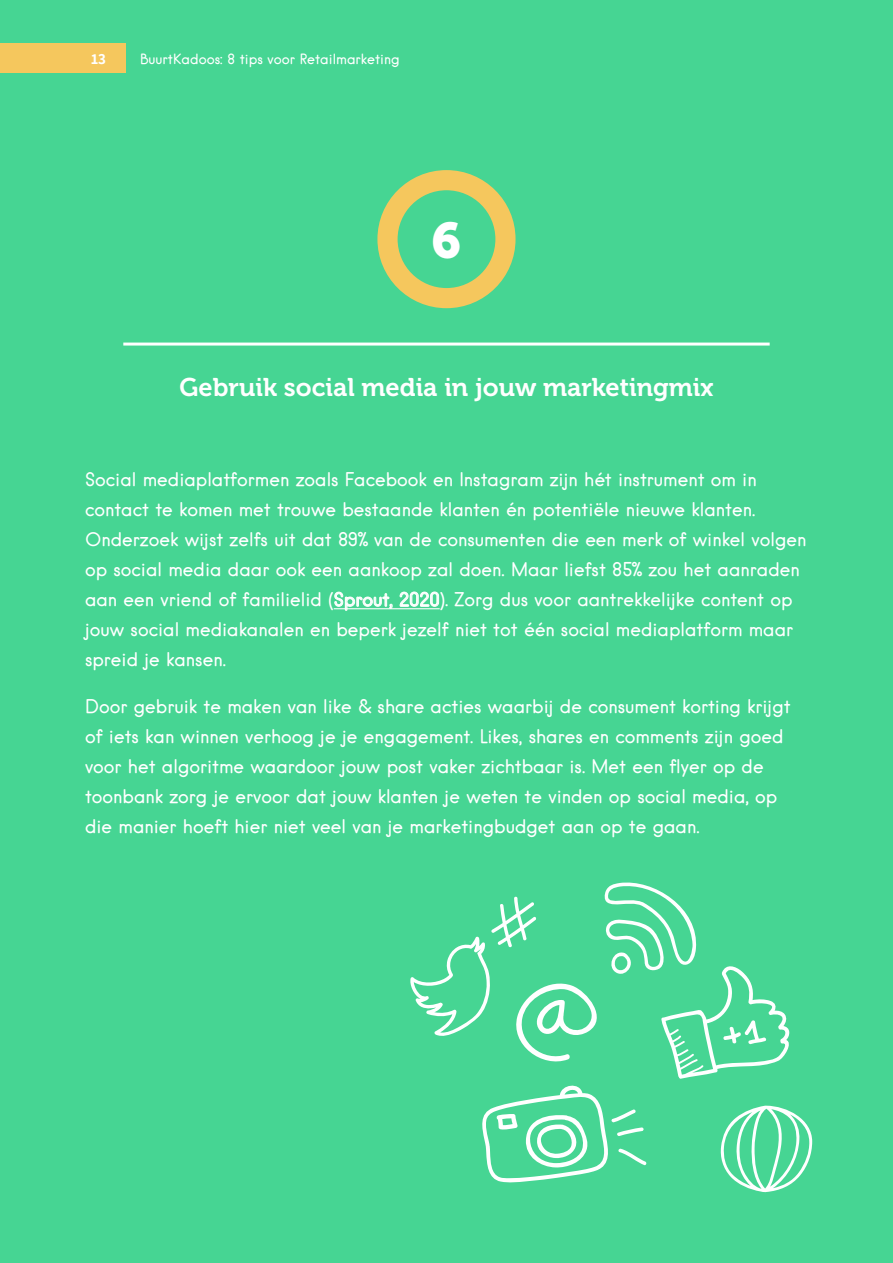
<style>
.page{position:relative;width:893px;height:1263px;background:#46d593}
.page>*{position:absolute;margin:0;border:0;box-sizing:border-box;transform-origin:0 0}
.t1{font:49.8px "Museo 900";color:#fff}
.t2{font:25.5px "Museo 700";color:#fff}
.t3{font:18px/30px "Hanken";color:#fff}
.t4{font:700 15px "Assistant";color:#fff}
.t5{font:13.5px "Hanken";color:#fff}
</style>
<div class="page">
<hr style="left:334px;top:608px;width:106px;height:1px;background:#fff">
<svg style="left:334px;top:591px;width:59px;height:20px"></svg>
<svg style="left:399px;top:591px;width:40px;height:16px"></svg>
<div style="left:377px;top:170px;width:138px;height:138px;border:20px solid #f5c75d;border-radius:50%"></div>
<hr style="left:123px;top:343px;width:647px;height:3px;background:#fff">
<div style="left:0;top:43px;width:125px;height:30px;background:#f5c75d"></div>
<svg style="left:410px;top:882px;width:402px;height:310px"></svg>
<p class="t4" style="left:91px;top:49px;width:17px">13</p>
<p class="t5" style="left:140px;top:50px;width:261px">BuurtKadoos: 8 tips voor Retailmarketing</p>
<h1 class="t1" style="left:432px;top:212px;width:31px">6</h1>
<h2 class="t2" style="left:179px;top:373px;width:536px">Gebruik social media in jouw marketingmix</h2>
<p class="t3" style="left:85px;top:464px;width:723px">Social mediaplatformen zoals Facebook en Instagram zijn hét instrument om in contact te komen met trouwe bestaande klanten én potentiële nieuwe klanten.<br>Onderzoek wijst zelfs uit dat 89% van de consumenten die een merk of winkel volgen op social media daar ook een aankoop zal doen. Maar liefst 85% zou het aanraden aan een vriend of familielid (Sprout, 2020). Zorg dus voor aantrekkelijke content op jouw social mediakanalen en beperk jezelf niet tot één social mediaplatform maar spreid je kansen.</p>
<p class="t3" style="left:85px;top:691px;width:707px">Door gebruik te maken van like &amp; share acties waarbij de consument korting krijgt of iets kan winnen verhoog je je engagement. Likes, shares en comments zijn goed voor het algoritme waardoor jouw post vaker zichtbaar is. Met een flyer op de toonbank zorg je ervoor dat jouw klanten je weten te vinden op social media, op die manier hoeft hier niet veel van je marketingbudget aan op te gaan.</p>
</div>
